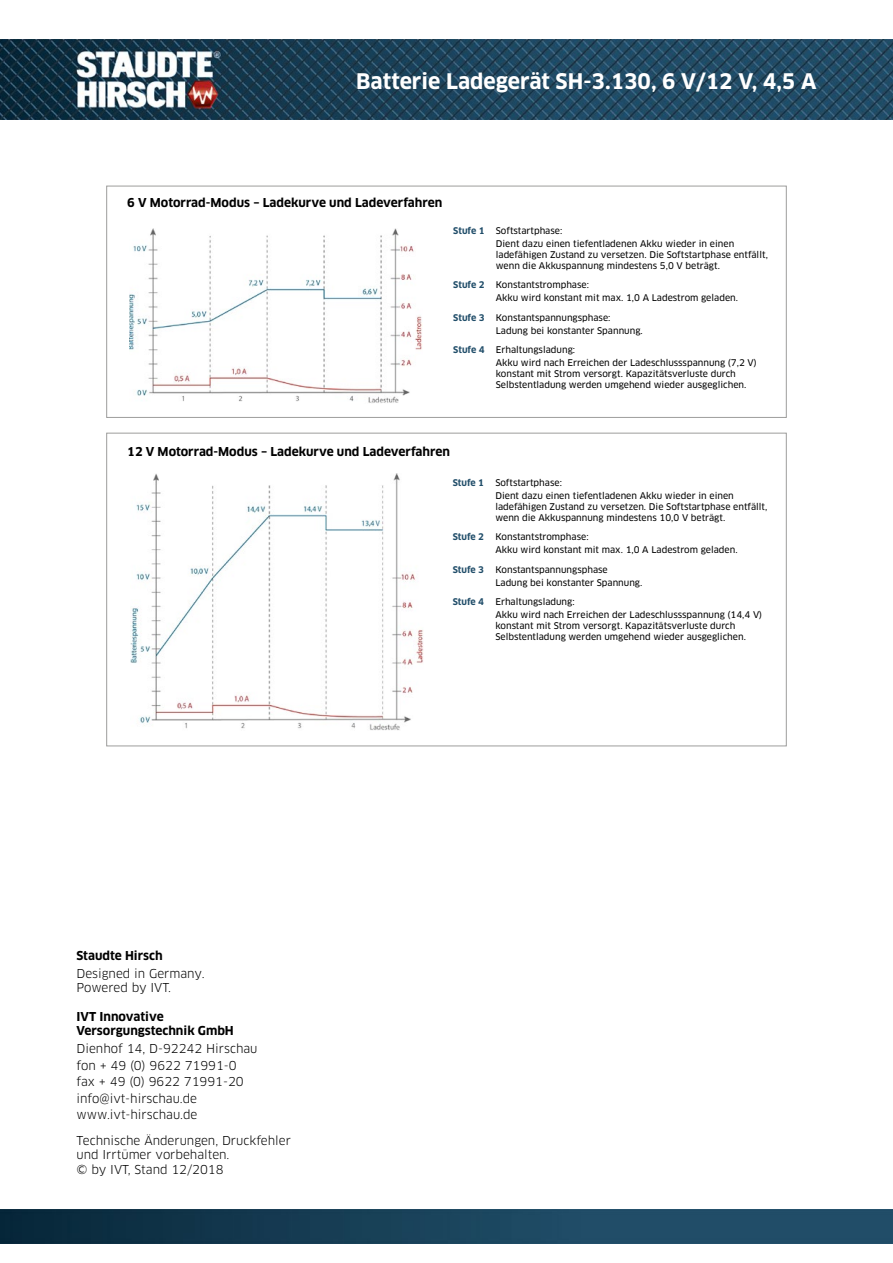
<style>
.page{position:relative;width:893px;height:1263px;background:#fff}
.page>*{position:absolute;margin:0;border:0;box-sizing:border-box;transform-origin:0 0}
.t1{font:700 21px "Clan OT";color:#fff}
.t2{font:12px/16.5px "Clan OT";color:#000}
.t3{font:700 12px/14.4px "Clan OT";color:#000}
.t4{font:9px/12.9px "Clan OT News";color:#000}
.t5{font:700 9px "Clan OT";letter-spacing:-.005em;color:#204d69}
</style>
<div class="page">
<img style="left:0;top:1210px;width:893px;height:34px">
<img style="left:0;top:40px;width:893px;height:79px">
<div style="left:106px;top:186px;width:681px;height:232px;border:1px solid #9d9d9c"></div>
<img style="left:129px;top:229px;width:293px;height:174px">
<img style="left:130px;top:473px;width:293px;height:257px">
<h1 class="t1" style="left:356px;top:69px;width:462px">Batterie Ladegerät SH-3.130, 6 V/12 V, 4,5 A</h1>
<h2 class="t3" style="left:127px;top:196px;width:317px">6 V Motorrad-Modus – Ladekurve und Ladeverfahren</h2>
<p class="t5" style="left:453px;top:226px;width:33px">Stufe 1</p>
<p class="t4" style="left:496px;top:224px;width:240px">Softstartphase:<br>Dient dazu einen tiefentladenen Akku wieder in einen</p>
<p class="t4" style="left:496px;top:249px;width:274px;line-height:10.8px">ladefähigen Zustand zu versetzen. Die Softstartphase entfällt, wenn die Akkuspannung mindestens 5,0 V beträgt.</p>
<p class="t5" style="left:453px;top:280px;width:33px">Stufe 2</p>
<p class="t4" style="left:496px;top:278px;width:244px">Konstantstromphase:<br>Akku wird konstant mit max. 1,0 A Ladestrom geladen.</p>
<p class="t5" style="left:453px;top:312px;width:33px">Stufe 3</p>
<p class="t4" style="left:496px;top:311px;width:148px">Konstantspannungsphase:<br>Ladung bei konstanter Spannung.</p>
<p class="t5" style="left:453px;top:344px;width:33px">Stufe 4</p>
<p class="t4" style="left:496px;top:343px;width:262px">Erhaltungsladung:<br>Akku wird nach Erreichen der Ladeschlussspannung (7,2 V)</p>
<p class="t4" style="left:496px;top:368px;width:252px;line-height:10.8px">konstant mit Strom versorgt. Kapazitätsverluste durch<br>Selbstentladung werden umgehend wieder ausgeglichen.</p>
<h2 class="t3" style="left:127px;top:444px;width:324px">12 V Motorrad-Modus – Ladekurve und Ladeverfahren</h2>
<h2 class="t3" style="left:77px;top:948px;width:88px">Staudte Hirsch</h2>
<h2 class="t2" style="left:77px;top:966px;width:130px;line-height:14.4px">Designed in Germany.<br>Powered by IVT.</h2>
<h2 class="t3" style="left:77px;top:1009px;width:159px">IVT Innovative<br>Versorgungstechnik GmbH</h2>
<h2 class="t2" style="left:77px;top:1040px;width:182px">Dienhof 14, D-92242 Hirschau fon + 49 (0) 9622 71991-0 fax + 49 (0) 9622 71991-20 info@ivt-hirschau.de www.ivt-hirschau.de</h2>
<h2 class="t2" style="left:77px;top:1133px;width:216px;line-height:14.4px">Technische Änderungen, Druckfehler und Irrtümer vorbehalten.</h2>
<h2 class="t2" style="left:77px;top:1161px;width:149px">© by IVT, Stand 12/2018</h2>
<p class="t5" style="left:453px;top:478px;width:33px">Stufe 1</p>
<p class="t4" style="left:495px;top:476px;width:240px">Softstartphase:<br>Dient dazu einen tiefentladenen Akku wieder in einen</p>
<p class="t4" style="left:495px;top:501px;width:274px;line-height:10.8px">ladefähigen Zustand zu versetzen. Die Softstartphase entfällt, wenn die Akkuspannung mindestens 10,0 V beträgt.</p>
<p class="t5" style="left:453px;top:532px;width:33px">Stufe 2</p>
<p class="t4" style="left:495px;top:530px;width:244px">Konstantstromphase:<br>Akku wird konstant mit max. 1,0 A Ladestrom geladen.</p>
<p class="t5" style="left:453px;top:564px;width:33px">Stufe 3</p>
<p class="t4" style="left:495px;top:563px;width:148px">Konstantspannungsphase<br>Ladung bei konstanter Spannung.</p>
<p class="t5" style="left:453px;top:596px;width:33px">Stufe 4</p>
<p class="t4" style="left:495px;top:595px;width:268px">Erhaltungsladung:<br>Akku wird nach Erreichen der Ladeschlussspannung (14,4 V)</p>
<p class="t4" style="left:495px;top:620px;width:252px;line-height:10.8px">konstant mit Strom versorgt. Kapazitätsverluste durch<br>Selbstentladung werden umgehend wieder ausgeglichen.</p>
</div>
